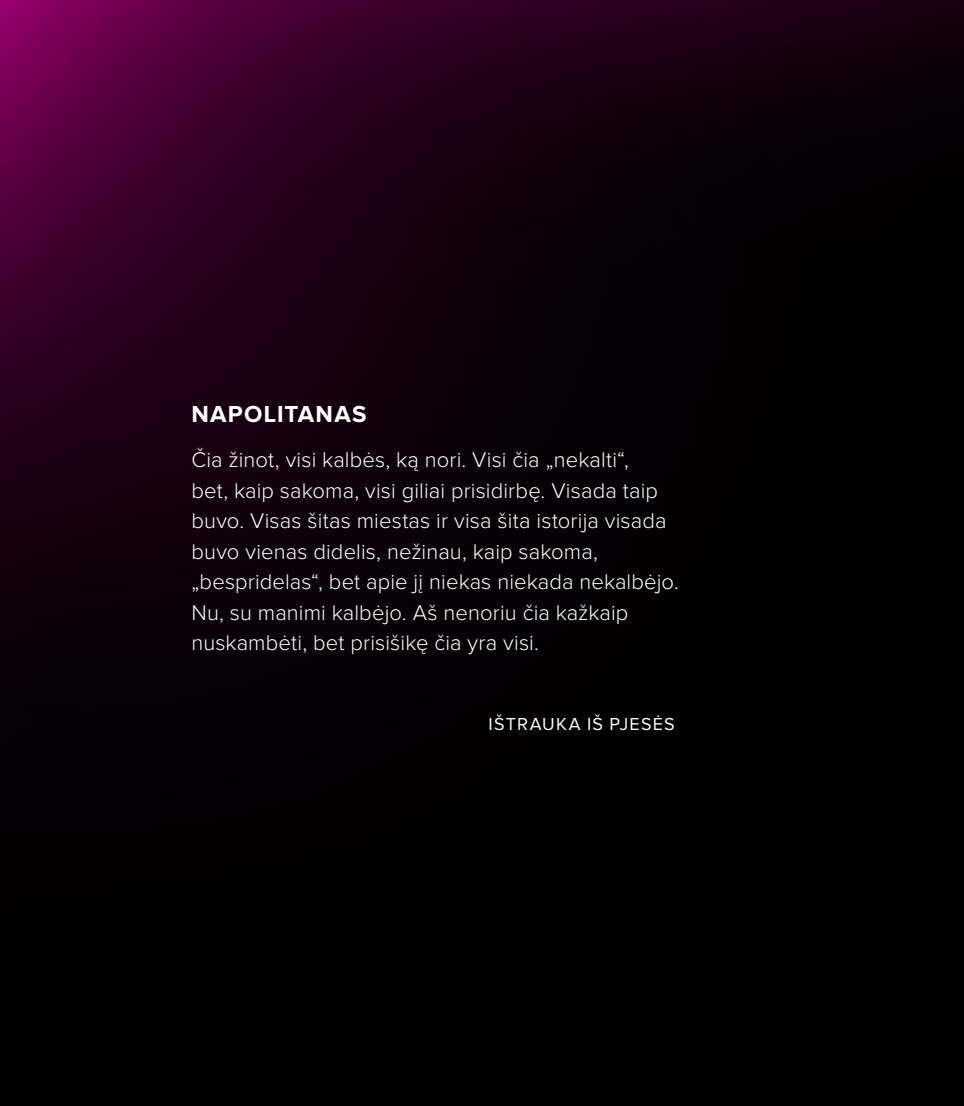
<style>
.page{position:relative;width:964px;height:1106px;background:#fff}
.page>*{position:absolute;margin:0;border:0;box-sizing:border-box;transform-origin:0 0}
.t1{font:700 24px "Proxima Nova";letter-spacing:.05em;color:#fff}
.t2{font:300 22px/30.4px "Proxima Nova";letter-spacing:.005em;color:#fff}
.t3{font:18px "Proxima Nova";letter-spacing:.065em;color:#fff}
</style>
<div class="page">
<img style="left:0;top:0;width:964px;height:1106px">
<p class="t1" style="left:191px;top:403px;width:177px">NAPOLITANAS</p>
<p class="t2" style="left:191px;top:446px;width:489px">Čia žinot, visi kalbės, ką nori. Visi čia „nekalti“,<br>bet, kaip sakoma, visi giliai prisidirbę. Visada taip buvo. Visas šitas miestas ir visa šita istorija visada buvo vienas didelis, nežinau, kaip sakoma, „bespridelas“, bet apie jį niekas niekada nekalbėjo.<br>Nu, su manimi kalbėjo. Aš nenoriu čia kažkaip nuskambėti, bet prisišikę čia yra visi.</p>
<p class="t3" style="left:489px;top:715px;width:188px">IŠTRAUKA IŠ PJESĖS</p>
</div>
